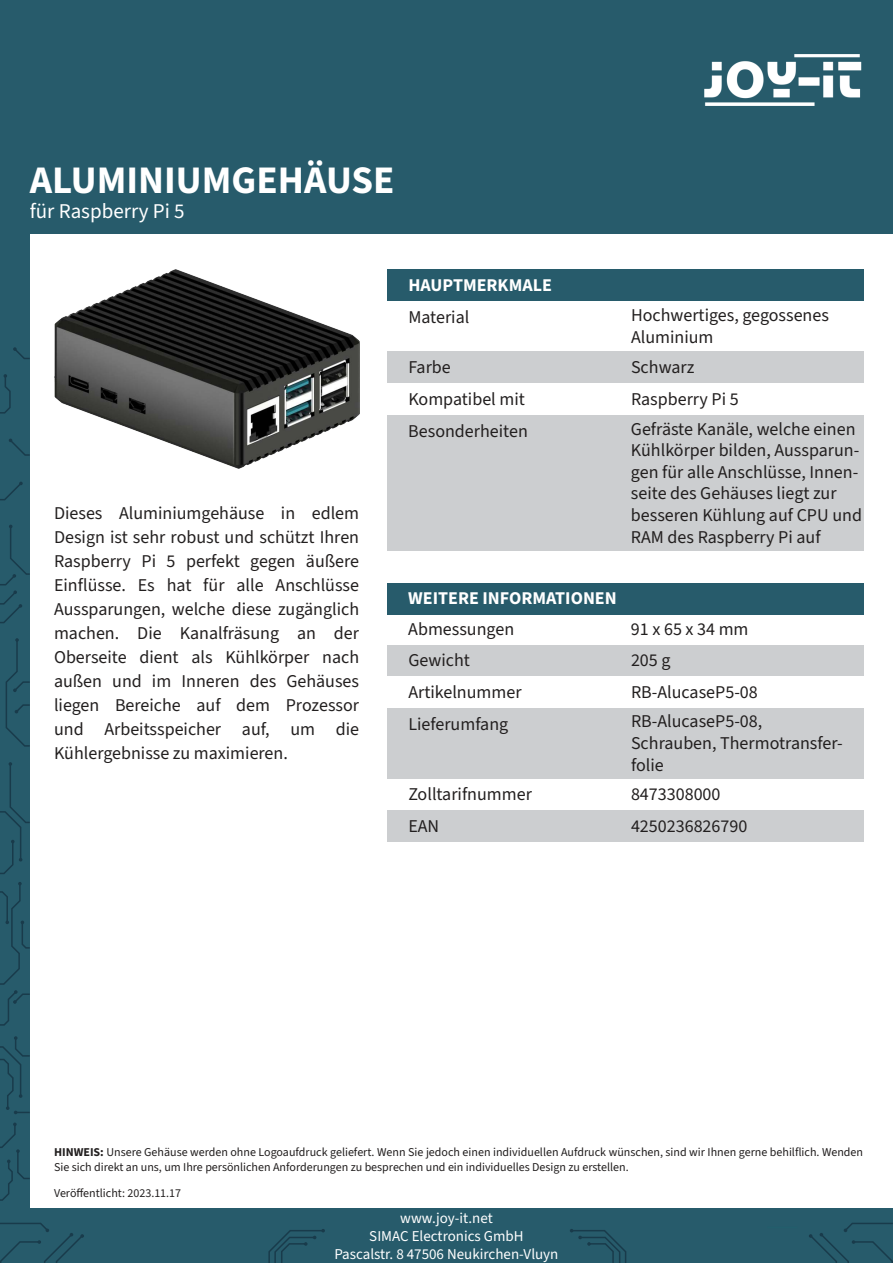
<style>
.page{position:relative;width:893px;height:1263px;background:#fff}
.page>*{position:absolute;margin:0;border:0;box-sizing:border-box;transform-origin:0 0}
.t1{font:700 39px "Source Sans 3";color:#fff}
.t2{font:21px "Source Sans 3";color:#fff}
.t3{font:18px/24px "Source Sans 3";color:#221f1f}
.t4{font:700 18px "Source Sans 3";color:#fff}
.t5{font:15px/18px "Source Sans 3";color:#fff;text-align:center}
.t6{font:12px/15px "Source Sans 3";color:#221f1f}
.s1{font-weight:700}
</style>
<div class="page">
<div style="left:387px;top:645px;width:476px;height:31px;background:#ccced0"></div>
<div style="left:387px;top:810px;width:476px;height:32px;background:#ccced0"></div>
<div style="left:387px;top:708px;width:476px;height:70px;background:#ccced0"></div>
<div style="left:387px;top:351px;width:476px;height:32px;background:#ccced0"></div>
<div style="left:387px;top:415px;width:476px;height:136px;background:#ccced0"></div>
<div style="left:0;top:0;width:893px;height:234px;background:#275b6b"></div>
<img style="left:704px;top:54px;width:158px;height:52px">
<div style="left:0;top:208px;width:30px;height:1055px;background:#275b6b"></div>
<div style="left:387px;top:269px;width:476px;height:32px;background:#275b6b"></div>
<div style="left:387px;top:582px;width:476px;height:32px;background:#275b6b"></div>
<svg style="left:0;top:1122px;width:30px;height:79px"></svg>
<svg style="left:0;top:1036px;width:30px;height:78px"></svg>
<svg style="left:0;top:882px;width:30px;height:144px"></svg>
<svg style="left:0;top:762px;width:30px;height:112px"></svg>
<svg style="left:5px;top:638px;width:25px;height:109px"></svg>
<svg style="left:0;top:525px;width:30px;height:99px"></svg>
<svg style="left:0;top:482px;width:23px;height:19px"></svg>
<svg style="left:9px;top:438px;width:21px;height:18px"></svg>
<svg style="left:0;top:374px;width:11px;height:40px"></svg>
<svg style="left:13px;top:347px;width:17px;height:12px"></svg>
<div style="left:0;top:1209px;width:893px;height:54px;background:#275b6b"></div>
<hr style="left:767px;top:1227px;width:30px;height:1px;background:#235e6c">
<svg style="left:268px;top:1229px;width:57px;height:34px"></svg>
<svg style="left:570px;top:1229px;width:57px;height:34px"></svg>
<svg style="left:0;top:1223px;width:84px;height:40px"></svg>
<svg style="left:809px;top:1223px;width:84px;height:40px"></svg>
<img style="left:54px;top:269px;width:305px;height:199px">
<h1 class="t1" style="left:30px;top:157px;width:366px">ALUMINIUMGEHÄUSE</h1>
<p class="t2" style="left:30px;top:203px;width:156px">für Raspberry Pi 5</p>
<p class="t3" style="left:54px;top:502px;width:307px;text-align:justify">Dieses Aluminiumgehäuse in edlem Design ist sehr robust und schützt Ihren Raspberry Pi 5 perfekt gegen äußere Einflüsse. Es hat für alle Anschlüsse Aussparungen, welche diese zugänglich machen. Die Kanalfräsung an der Oberseite dient als Kühlkörper nach außen und im Inneren des Gehäuses liegen Bereiche auf dem Prozessor und Arbeitsspeicher auf, um die Kühlergebnisse zu maximieren.</p>
<p class="t4" style="left:408px;top:274px;width:145px">HAUPTMERKMALE</p>
<p class="t3" style="left:408px;top:306px;width:63px">Material</p>
<p class="t3" style="left:408px;top:352px;width:121px;line-height:32px">Farbe<br>Kompatibel mit<br>Besonderheiten</p>
<p class="t3" style="left:631px;top:306px;width:199px;line-height:21.6px">Hochwertiges, gegossenes<br>Aluminium</p>
<p class="t3" style="left:631px;top:352px;width:109px;line-height:32px">Schwarz<br>Raspberry Pi 5</p>
<p class="t3" style="left:631px;top:418px;width:233px;line-height:21.6px">Gefräste Kanäle, welche einen<br>Kühlkörper bilden, Aussparun&shy;gen für alle Anschlüsse, Innen&shy;seite des Gehäuses liegt zur besseren Kühlung auf CPU und<br>RAM des Raspberry Pi auf</p>
<p class="t4" style="left:408px;top:588px;width:210px">WEITERE INFORMATIONEN</p>
<p class="t3" style="left:408px;top:615px;width:107px;line-height:31.2px">Abmessungen<br>Gewicht</p>
<p class="t3" style="left:631px;top:614px;width:119px;line-height:31.2px">91 x 65 x 34 mm<br>205 g</p>
<p class="t3" style="left:408px;top:681px;width:115px">Artikelnummer</p>
<p class="t3" style="left:631px;top:681px;width:128px">RB-AlucaseP5-08</p>
<p class="t3" style="left:408px;top:713px;width:101px">Lieferumfang</p>
<p class="t3" style="left:631px;top:712px;width:213px;line-height:21.6px">RB-AlucaseP5-08,<br>Schrauben, Thermotransfer&shy;folie</p>
<p class="t3" style="left:408px;top:784px;width:125px">Zolltarifnummer</p>
<p class="t3" style="left:631px;top:784px;width:91px">8473308000</p>
<p class="t3" style="left:408px;top:816px;width:32px">EAN</p>
<p class="t3" style="left:631px;top:816px;width:118px">4250236826790</p>
<p class="t6" style="left:54px;top:1144px;width:811px"><span class="s1">HINWEIS:</span> Unsere Gehäuse werden ohne Logoaufdruck geliefert. Wenn Sie jedoch einen individuellen Aufdruck wünschen, sind wir Ihnen gerne behilflich. Wenden<br>Sie sich direkt an uns, um Ihre persönlichen Anforderungen zu besprechen und ein individuelles Design zu erstellen.</p>
<p class="t6" style="left:54px;top:1186px;width:129px">Veröffentlicht: 2023.11.17</p>
<p class="t5" style="left:334px;top:1209px;width:226px">www.joy-it.net<br>SIMAC Electronics GmbH<br>Pascalstr. 8 47506 Neukirchen-Vluyn</p>
</div>
